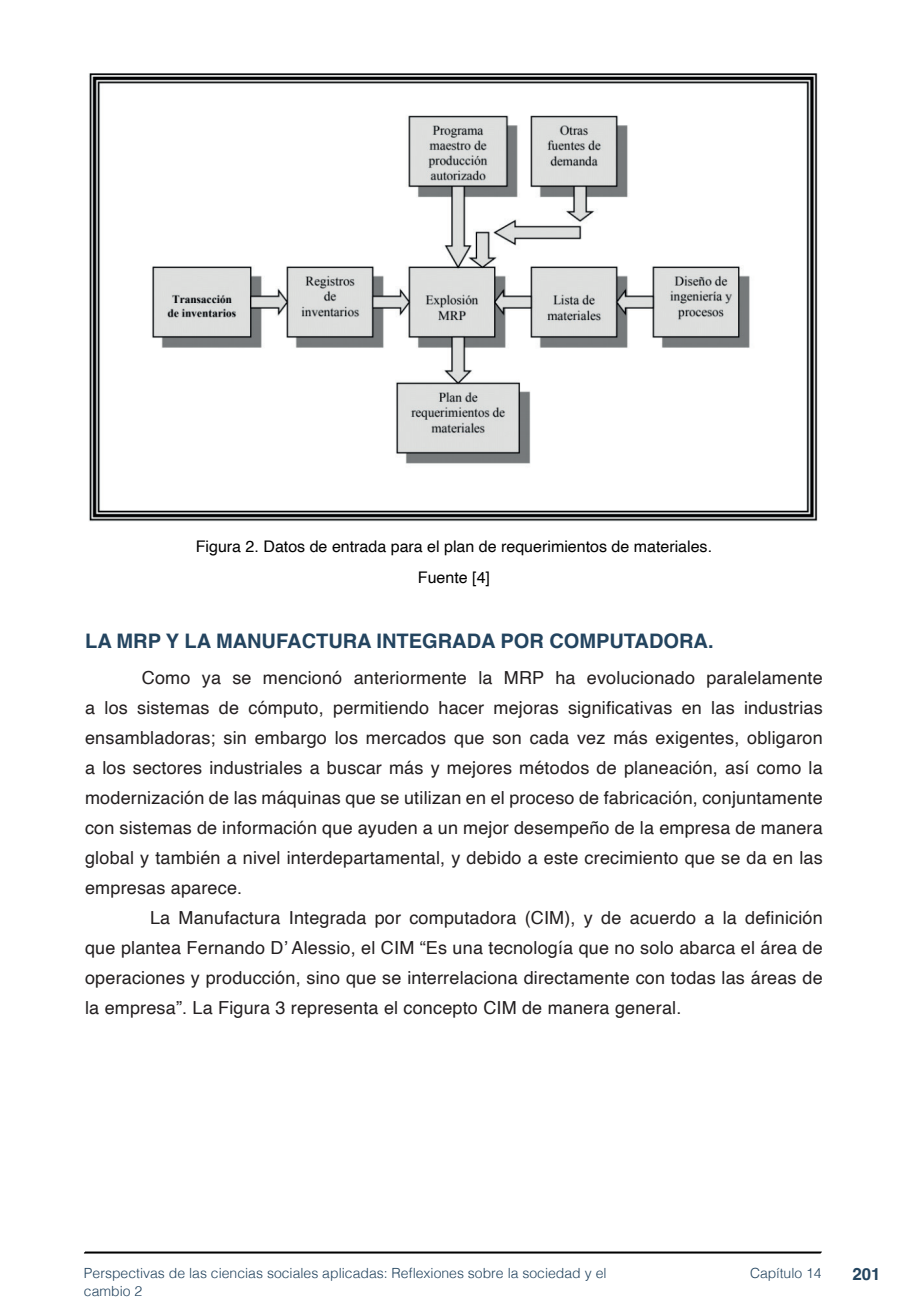
<style>
.page{position:relative;width:908px;height:1304px;background:#fff}
.page>*{position:absolute;margin:0;border:0;box-sizing:border-box;transform-origin:0 0}
.TITULOS{font:700 20px "Helvetica";color:#23445f}
.txt{font:18px/30px "Helvetica";letter-spacing:.01em;color:#231f20;text-align:justify}
.t1{font:700 16.8px "Helvetica";color:#23445f}
.imagens_graf_tab{font:16px "Helvetica";color:#000}
.t2{font:300 14px/18px "Helvetica";color:#23445f}
</style>
<div class="page">
<svg style="left:84px;top:1251px;width:737px;height:3px;background:#515151"></svg>
<img style="left:89px;top:74px;width:729px;height:448px">
<p class="imagens_graf_tab" style="left:196px;top:534px;width:517px">Figura 2. Datos de entrada para el plan de requerimientos de materiales.</p>
<p class="imagens_graf_tab" style="left:418px;top:565px;width:74px">Fuente [4]</p>
<p class="TITULOS" style="left:85px;top:629px;width:629px">LA MRP Y LA MANUFACTURA INTEGRADA POR COMPUTADORA.</p>
<p class="txt" style="left:85px;top:663px;width:738px;text-indent:57px">Como ya se mencionó anteriormente la MRP ha evolucionado paralelamente a los sistemas de cómputo, permitiendo hacer mejoras significativas en las industrias ensambladoras; sin embargo los mercados que son cada vez más exigentes, obligaron a los sectores industriales a buscar más y mejores métodos de planeación, así como la modernización de las máquinas que se utilizan en el proceso de fabricación, conjuntamente con sistemas de información que ayuden a un mejor desempeño de la empresa de manera global y también a nivel interdepartamental, y debido a este crecimiento que se da en las empresas aparece.</p>
<p class="txt" style="left:85px;top:903px;width:738px;text-indent:65px">La Manufactura Integrada por computadora (CIM), y de acuerdo a la definición que plantea Fernando D’ Alessio, el CIM “Es una tecnología que no solo abarca el área de operaciones y producción, sino que se interrelaciona directamente con todas las áreas de la empresa”. La Figura 3 representa el concepto CIM de manera general.</p>
<p class="t2" style="left:84px;top:1263px;width:524px">Perspectivas de las ciencias sociales aplicadas: Reflexiones sobre la sociedad y el cambio 2</p>
<p class="t2" style="left:749px;top:1263px;width:73px">Capítulo 14</p>
<p class="t1" style="left:851px;top:1264px;width:30px">201</p>
</div>
